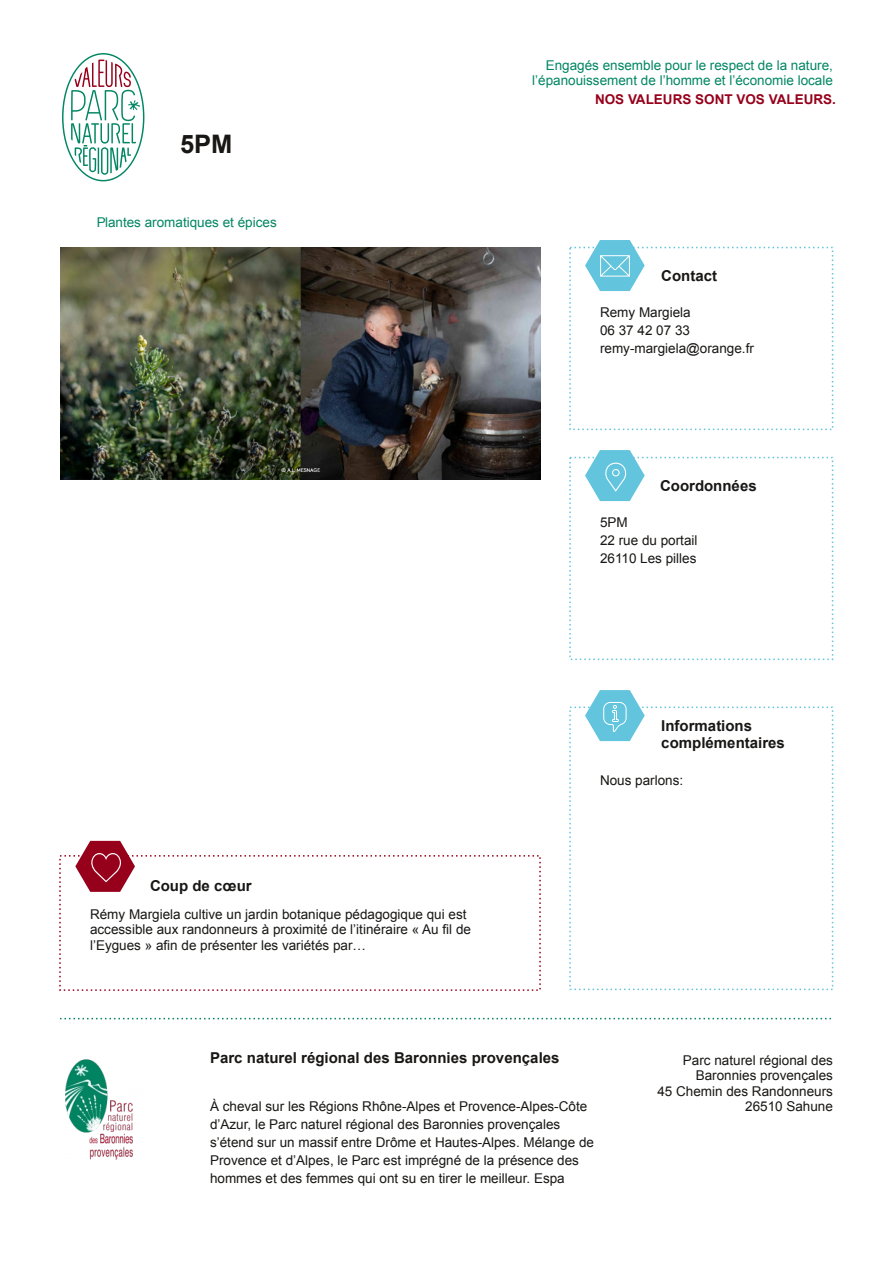
<style>
.page{position:relative;width:893px;height:1263px;background:#fff}
.page>*{position:absolute;margin:0;border:0;box-sizing:border-box;transform-origin:0 0}
.t1{font:700 25.5px "Arial";color:#181715}
.t2{font:700 15px/17.2px "Arial";color:#181715}
.t3{font:13.5px/18px "Arial";color:#181715}
.t4{font:13.5px/15.5px "Arial";color:#028663;text-align:right}
.t5{font:700 13.5px "Arial";color:#97001b}
</style>
<div class="page">
<img style="left:65px;top:1059px;width:68px;height:101px">
<svg style="left:60px;top:1018px;width:772px;height:1px"></svg>
<svg style="left:585px;top:690px;width:60px;height:51px"></svg>
<svg style="left:585px;top:450px;width:60px;height:51px"></svg>
<svg style="left:585px;top:240px;width:60px;height:51px"></svg>
<svg style="left:75px;top:841px;width:60px;height:51px"></svg>
<img style="left:60px;top:248px;width:480px;height:232px">
<svg style="left:62px;top:53px;width:83px;height:129px"></svg>
<p class="t4" style="left:532px;top:57px;width:302px">Engagés ensemble pour le respect de la nature, l’épanouissement de l’homme et l’économie locale</p>
<h1 class="t1" style="left:180px;top:130px;width:54px">5PM</h1>
<p class="t4" style="left:96px;top:215px;width:182px">Plantes aromatiques et épices</p>
<p class="t5" style="left:595px;top:92px;width:242px">NOS VALEURS SONT VOS VALEURS.</p>
<p class="t2" style="left:661px;top:267px;width:57px">Contact</p>
<p class="t3" style="left:600px;top:303px;width:155px">Remy Margiela<br>06 37 42 07 33 remy-margiela@orange.fr</p>
<p class="t2" style="left:660px;top:477px;width:98px">Coordonnées</p>
<p class="t3" style="left:600px;top:513px;width:99px">5PM<br>22 rue du portail<br>26110 Les pilles</p>
<p class="t2" style="left:150px;top:877px;width:103px">Coup de cœur</p>
<p class="t3" style="left:90px;top:906px;width:383px;line-height:15.5px">Rémy Margiela cultive un jardin botanique pédagogique qui est accessible aux randonneurs à proximité de l’itinéraire « Au fil de l’Eygues » afin de présenter les variétés par…</p>
<p class="t2" style="left:210px;top:1049px;width:351px">Parc naturel régional des Baronnies provençales</p>
<p class="t2" style="left:661px;top:717px;width:125px">Informations complémentaires</p>
<p class="t3" style="left:600px;top:771px;width:85px">Nous parlons:</p>
<p class="t3" style="left:657px;top:1052px;width:177px;line-height:15.5px;text-align:right">Parc naturel régional des<br>Baronnies provençales<br>45 Chemin des Randonneurs</p>
<p class="t3" style="left:210px;top:1097px;width:379px">À cheval sur les Régions Rhône-Alpes et Provence-Alpes-Côte</p>
<p class="t3" style="left:745px;top:1097px;width:89px">26510 Sahune</p>
<p class="t3" style="left:210px;top:1115px;width:386px">d’Azur, le Parc naturel régional des Baronnies provençales s’étend sur un massif entre Drôme et Hautes-Alpes. Mélange de Provence et d’Alpes, le Parc est imprégné de la présence des hommes et des femmes qui ont su en tirer le meilleur. Espa</p>
</div>
